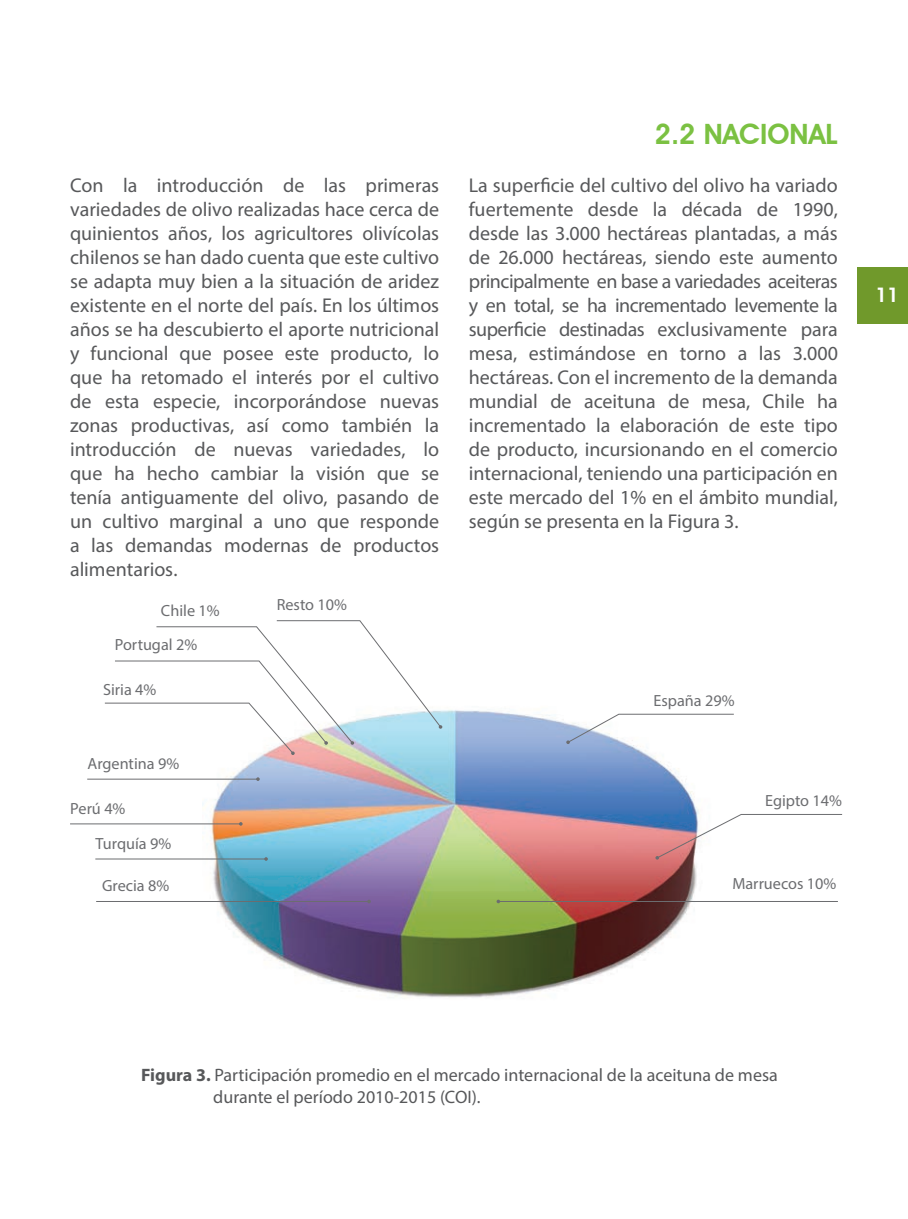
<style>
.page{position:relative;width:908px;height:1219px;background:#fff}
.page>*{position:absolute;margin:0;border:0;box-sizing:border-box;transform-origin:0 0}
.t1{font:600 28px "Avant Garde IT Cby BT";color:#7bc142}
.t2{font:20px/24px "Myriad Pro";color:#57585a;text-align:justify}
.t3{font:600 20px "Avant Garde IT Cby BT";color:#fff}
.t4{font:18px/21.6px "Myriad Pro";color:#57585a}
.t5{font:16.2px "Myriad Pro";color:#6c6d70}
.s1{font-weight:700}
</style>
<div class="page">
<div style="left:856px;top:267px;width:51px;height:56px;background:#70992b"></div>
<img style="left:203px;top:710px;width:496px;height:288px">
<svg style="left:104px;top:620px;width:338px;height:135px"></svg>
<svg style="left:566px;top:713px;width:168px;height:31px"></svg>
<svg style="left:655px;top:813px;width:187px;height:47px"></svg>
<hr style="left:498px;top:901px;width:339px;height:1px;background:#6c6d70">
<hr style="left:96px;top:901px;width:273px;height:1px;background:#6c6d70">
<hr style="left:95px;top:858px;width:171px;height:1px;background:#6c6d70">
<svg style="left:264px;top:857px;width:4px;height:4px"></svg>
<hr style="left:70px;top:823px;width:171px;height:1px;background:#6c6d70">
<hr style="left:87px;top:779px;width:171px;height:1px;background:#6c6d70">
<svg style="left:256px;top:777px;width:4px;height:4px"></svg>
<h1 class="t1" style="left:654px;top:117px;width:184px">2.2 NACIONAL</h1>
<p class="t2" style="left:70px;top:173px;width:370px">Con la introducción de las primeras variedades de olivo realizadas hace cerca de quinientos años, los agricultores olivícolas chilenos se han dado cuenta que este cultivo se adapta muy bien a la situación de aridez existente en el norte del país. En los últimos años se ha descubierto el aporte nutricional y funcional que posee este producto, lo que ha retomado el interés por el cultivo de esta especie, incorporándose nuevas zonas productivas, así como también la introducción de nuevas variedades, lo que ha hecho cambiar la visión que se tenía antiguamente del olivo, pasando de un cultivo marginal a uno que responde a las demandas modernas de productos alimentarios.</p>
<p class="t2" style="left:468px;top:173px;width:370px">La superficie del cultivo del olivo ha variado fuertemente desde la década de 1990, desde las 3.000 hectáreas plantadas, a más de 26.000 hectáreas, siendo este aumento principalmente en base a variedades aceiteras y en total, se ha incrementado levemente la superficie destinadas exclusivamente para mesa, estimándose en torno a las 3.000 hectáreas. Con el incremento de la demanda mundial de aceituna de mesa, Chile ha incrementado la elaboración de este tipo de producto, incursionando en el comercio internacional, teniendo una participación en este mercado del 1% en el ámbito mundial, según se presenta en la Figura 3.</p>
<p class="t5" style="left:161px;top:600px;width:60px">Chile 1%</p>
<p class="t5" style="left:276px;top:594px;width:72px">Resto 10%</p>
<p class="t5" style="left:115px;top:635px;width:84px">Portugal 2%</p>
<p class="t5" style="left:103px;top:679px;width:55px">Siria 4%</p>
<p class="t5" style="left:87px;top:754px;width:93px">Argentina 9%</p>
<p class="t5" style="left:70px;top:798px;width:57px">Perú 4%</p>
<p class="t5" style="left:96px;top:833px;width:77px">Turquía 9%</p>
<p class="t5" style="left:102px;top:876px;width:69px">Grecia 8%</p>
<p class="t5" style="left:653px;top:690px;width:83px">España 29%</p>
<p class="t5" style="left:764px;top:790px;width:78px">Egipto 14%</p>
<p class="t5" style="left:732px;top:873px;width:105px">Marruecos 10%</p>
<p class="t3" style="left:875px;top:282px;width:25px">11</p>
<p class="t4" style="left:213px;top:1064px;width:566px;text-indent:-72px"><span class="s1">Figura 3.</span> Participación promedio en el mercado internacional de la aceituna de mesa durante el período 2010-2015 (COI).</p>
</div>
